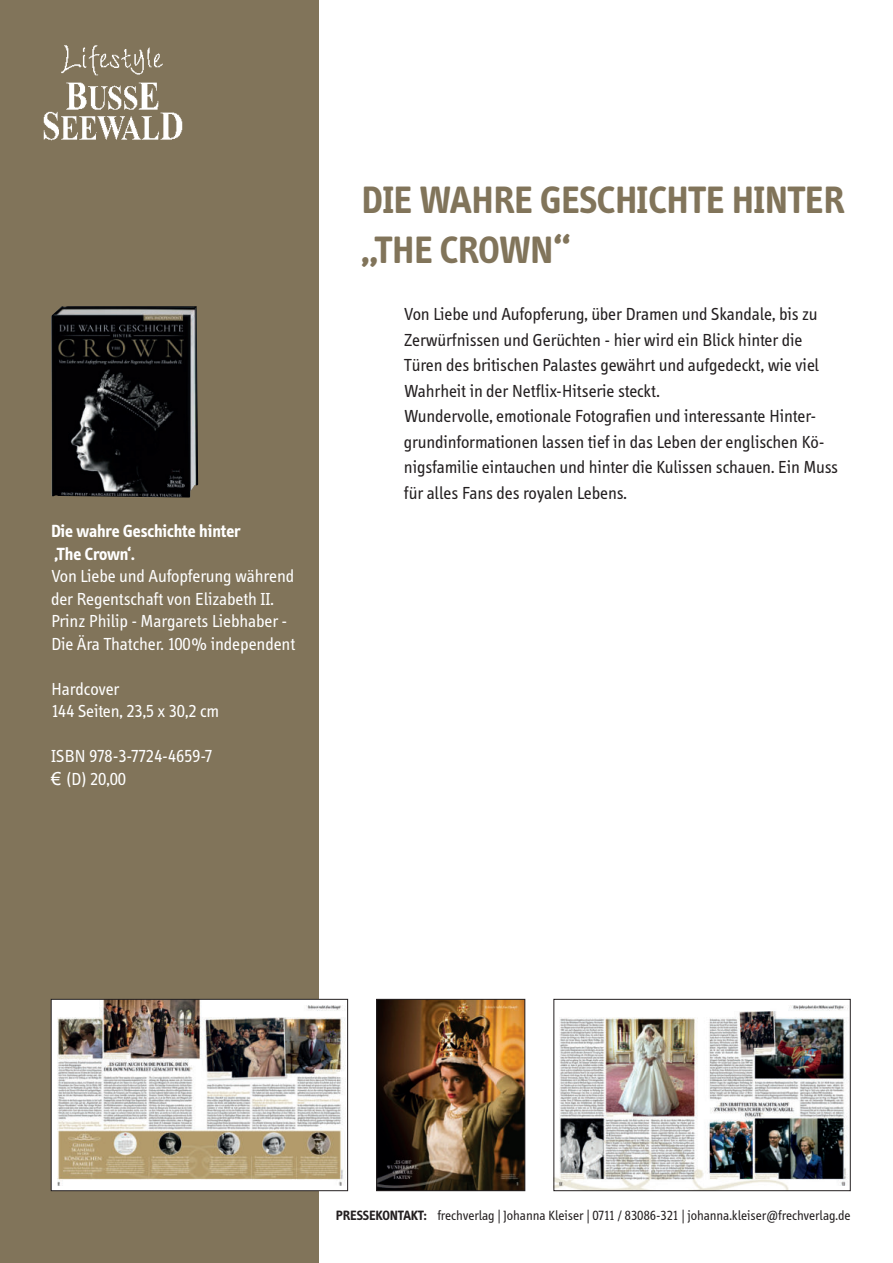
<style>
.page{position:relative;width:893px;height:1263px;background:#fff}
.page>*{position:absolute;margin:0;border:0;box-sizing:border-box;transform-origin:0 0}
.t1{font:700 39px/49.5px "Info";color:#81745a}
.t2{font:18px/25.5px "Info";color:#231f20}
.t3{font:18px/22.5px "Info";color:#fff}
.t4{font:700 18px/22.5px "Info";color:#fff}
.t5{font:13.8px "Info";color:#231f20}
.s1{font-family:"Arial"}
.s2{font-weight:700}
</style>
<div class="page">
<div style="left:0;top:0;width:319px;height:1263px;background:#81745a"></div>
<img style="left:43px;top:45px;width:140px;height:96px">
<img style="left:51px;top:306px;width:147px;height:191px">
<img style="left:378px;top:1001px;width:145px;height:188px">
<div style="left:376px;top:999px;width:149px;height:192px;border:1px solid #231f20"></div>
<img style="left:53px;top:1001px;width:293px;height:188px">
<div style="left:51px;top:999px;width:297px;height:192px;border:1px solid #231f20"></div>
<img style="left:556px;top:1005px;width:292px;height:184px">
<div style="left:554px;top:999px;width:296px;height:192px;border:1px solid #231f20"></div>
<p class="t4" style="left:51px;top:520px;width:191px">Die wahre Geschichte hinter ‚The Crown‘.</p>
<p class="t3" style="left:51px;top:566px;width:246px">Von Liebe und Aufopferung während der Regentschaft von Elizabeth II.<br>Prinz Philip - Margarets Liebhaber - Die Ära Thatcher. 100% independent</p>
<p class="t3" style="left:51px;top:678px;width:170px">Hardcover<br>144 Seiten, 23,5 x 30,2 cm</p>
<p class="t3" style="left:51px;top:746px;width:163px">ISBN 978-3-7724-4659-7 <span class="s1">€</span> (D) 20,00</p>
<h1 class="t1" style="left:361px;top:176px;width:484px">DIE WAHRE GESCHICHTE HINTER „THE CROWN“</h1>
<p class="t2" style="left:404px;top:302px;width:436px">Von Liebe und Aufopferung, über Dramen und Skandale, bis zu Zerwürfnissen und Gerüchten - hier wird ein Blick hinter die Türen des britischen Palastes gewährt und aufgedeckt, wie viel Wahrheit in der Netflix-Hitserie steckt.<br>Wundervolle, emotionale Fotografien und interessante Hinter&shy;grundinformationen lassen tief in das Leben der englischen Kö&shy;nigsfamilie eintauchen und hinter die Kulissen schauen. Ein Muss für alles Fans des royalen Lebens.</p>
<p class="t5" style="left:336px;top:1209px;width:516px"><span class="s2">PRESSEKONTAKT:</span> frechverlag | Johanna Kleiser | 0711 / 83086-321 | johanna.kleiser@frechverlag.de</p>
</div>
